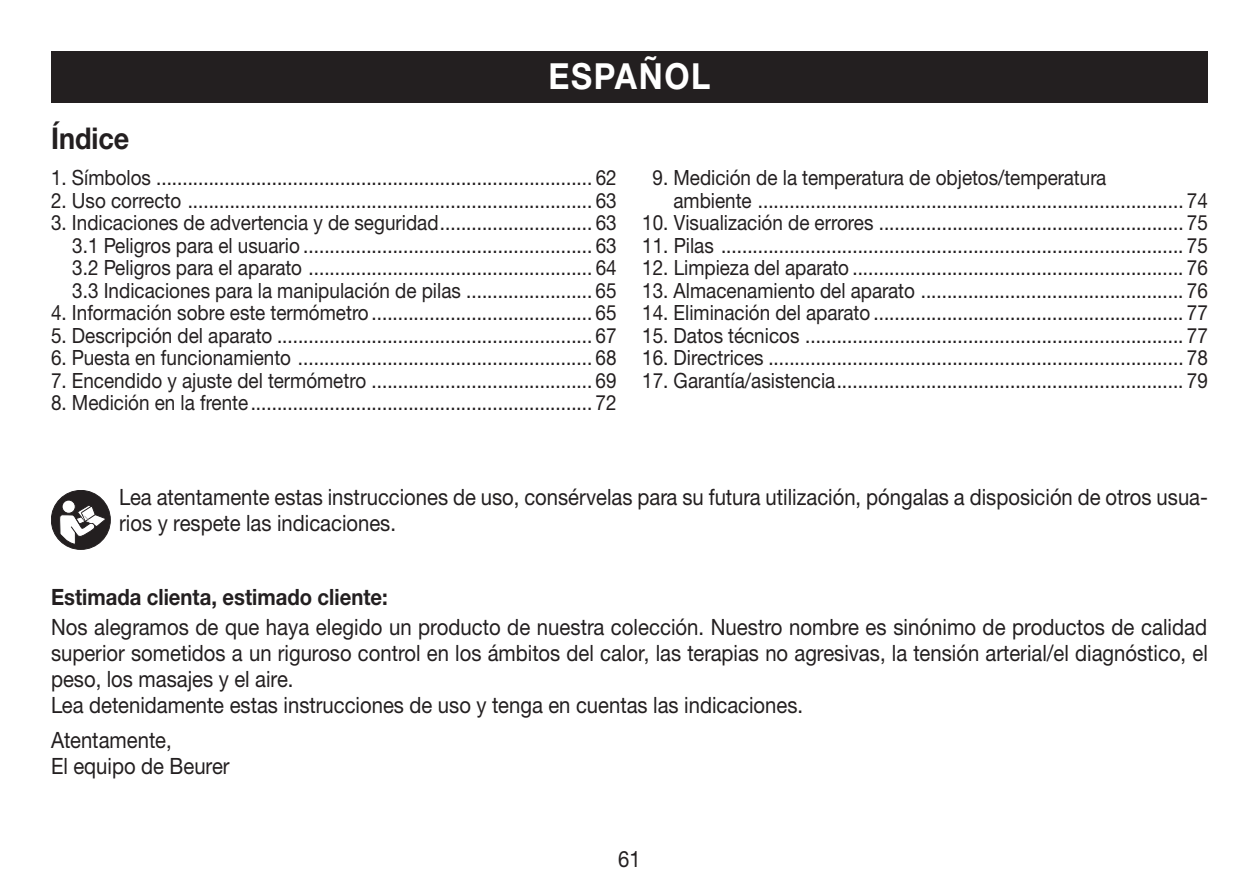
<style>
.page{position:relative;width:1259px;height:893px;background:#fff}
.page>*{position:absolute;margin:0;border:0;box-sizing:border-box;transform-origin:0 0}
.t1{font:700 36px "Helvetica Neue LTW1 G";letter-spacing:.05em;color:#fff;scale:.9 1}
.t2{font:700 30px "Helvetica Neue LTW1 G";color:#231f20;scale:.9 1}
.t3{font:22.5px/26.1px "Helvetica Neue LTW1 G";color:#231f20;scale:.9 1}
.t4{font:700 22.5px "Helvetica Neue LTW1 G";color:#231f20;scale:.9 1}
.t5{font:21px/22.5px "Helvetica Neue LTW1 G";color:#231f20;text-align:justify;scale:.9 1}
</style>
<div class="page">
<div style="left:51px;top:490px;width:59px;height:59px;background:#231f20;border-radius:50%"></div>
<div style="left:51px;top:490px;width:60px;height:60px;border:1px solid #231f20;border-radius:50%"></div>
<svg style="left:62px;top:500px;width:13px;height:13px"></svg>
<div style="left:62px;top:500px;width:14px;height:14px;border:1px solid #231f20;border-radius:50%"></div>
<svg style="left:59px;top:504px;width:48px;height:41px"></svg>
<div style="left:51px;top:51px;width:1157px;height:51px;background:#231f20"></div>
<h1 class="t1" style="left:548px;top:54px;width:181px">ESPAÑOL</h1>
<h2 class="t2" style="left:51px;top:120px;width:89px">Índice</h2>
<p class="t5" style="left:51px;top:166px;width:630px">1. Símbolos ................................................................................... 62</p>
<p class="t5" style="left:51px;top:189px;width:630px">2. Uso correcto ............................................................................. 63</p>
<p class="t5" style="left:72px;top:211px;width:606px;text-indent:-21px">3. Indicaciones de advertencia y de seguridad ............................. 63<br>3.1 Peligros para el usuario ....................................................... 63<br>3.2 Peligros para el aparato ...................................................... 64<br>3.3 Indicaciones para la manipulación de pilas ........................ 65</p>
<p class="t5" style="left:51px;top:301px;width:630px">4. Información sobre este termómetro .......................................... 65</p>
<p class="t5" style="left:51px;top:324px;width:630px">5. Descripción del aparato ............................................................ 67</p>
<p class="t5" style="left:51px;top:346px;width:630px">6. Puesta en funcionamiento ........................................................ 68</p>
<p class="t5" style="left:51px;top:369px;width:630px">7. Encendido y ajuste del termómetro .......................................... 69</p>
<p class="t5" style="left:51px;top:391px;width:630px">8. Medición en la frente ................................................................. 72</p>
<p class="t5" style="left:673px;top:166px;width:595px;text-indent:-21px">9. Medición de la temperatura de objetos/temperatura<br>ambiente ................................................................................. 74</p>
<p class="t5" style="left:642px;top:211px;width:630px">10. Visualización de errores .......................................................... 75</p>
<p class="t5" style="left:642px;top:234px;width:630px">11. Pilas ........................................................................................ 75</p>
<p class="t5" style="left:642px;top:256px;width:630px">12. Limpieza del aparato ............................................................... 76</p>
<p class="t5" style="left:642px;top:279px;width:630px">13. Almacenamiento del aparato .................................................. 76</p>
<p class="t5" style="left:642px;top:301px;width:630px">14. Eliminación del aparato ........................................................... 77</p>
<p class="t5" style="left:642px;top:324px;width:630px">15. Datos técnicos ........................................................................ 77</p>
<p class="t5" style="left:642px;top:346px;width:630px">16. Directrices ............................................................................... 78</p>
<p class="t5" style="left:642px;top:369px;width:630px">17. Garantía/asistencia .................................................................. 79</p>
<p class="t3" style="left:119px;top:484px;width:1211px">Lea atentamente estas instrucciones de uso, consérvelas para su futura utilización, póngalas a disposición de otros usua&shy;rios y respete las indicaciones.</p>
<p class="t4" style="left:51px;top:583px;width:375px">Estimada clienta, estimado cliente:</p>
<p class="t3" style="left:51px;top:614px;width:1286px">Nos alegramos de que haya elegido un producto de nuestra colección. Nuestro nombre es sinónimo de productos de calidad superior sometidos a un riguroso control en los ámbitos del calor, las terapias no agresivas, la tensión arterial/el diagnóstico, el peso, los masajes y el aire.<br>Lea detenidamente estas instrucciones de uso y tenga en cuentas las indicaciones.</p>
<p class="t3" style="left:51px;top:727px;width:200px">Atentamente,<br>El equipo de Beurer</p>
<p class="t3" style="left:618px;top:846px;width:27px">61</p>
</div>
